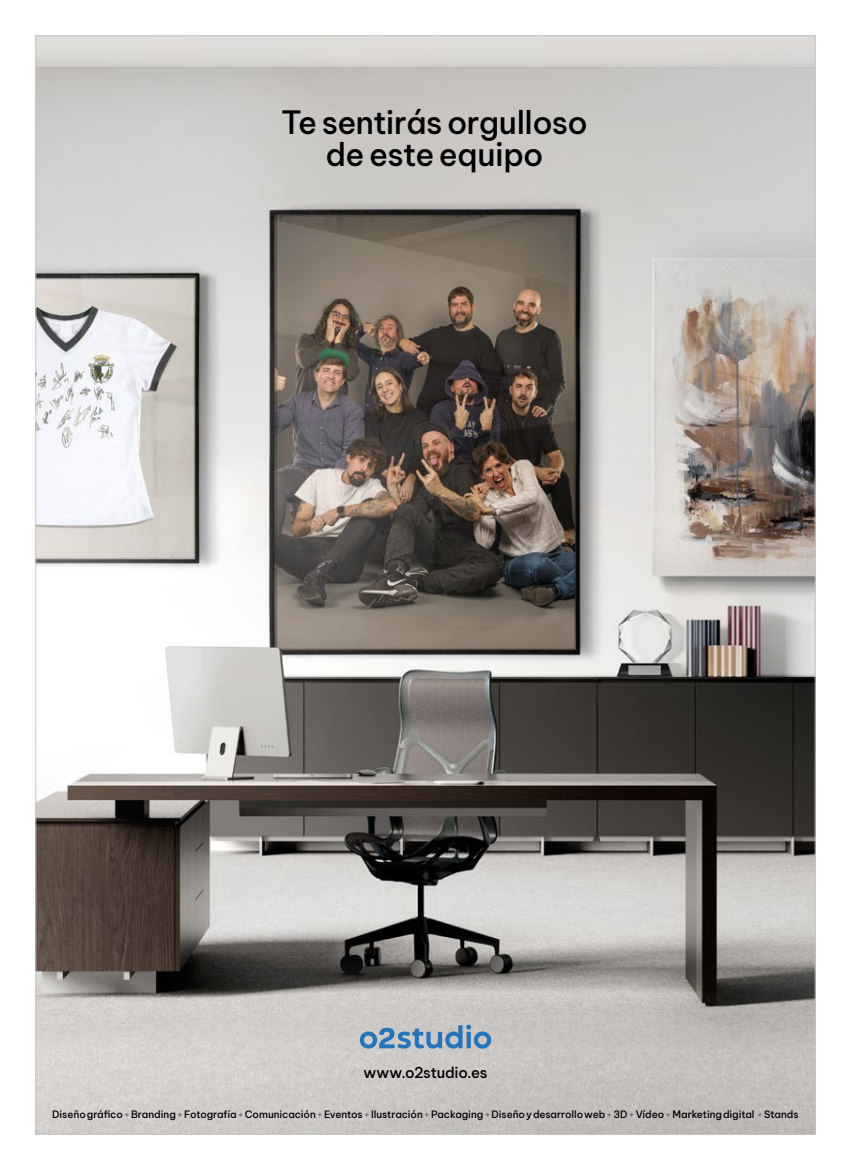
<style>
.page{position:relative;width:851px;height:1170px;background:#fff}
.page>*{position:absolute;margin:0;border:0;box-sizing:border-box;transform-origin:0 0}
.t1{font:500 31.5px/31.5px "Be Vietnam Pro";letter-spacing:-.02em;color:#000;text-align:center}
.t2{font:500 14.75px "Be Vietnam Pro";letter-spacing:-.015em;color:#000}
.t3{font:500 10px "Be Vietnam Pro";letter-spacing:-.005em;color:#000}
.s1{color:#706f6f}
</style>
<div class="page">
<img style="left:37px;top:37px;width:776px;height:1095px">
<svg style="left:360px;top:1024px;width:131px;height:24px;background:#89a5bf"></svg>
<h1 class="t1" style="left:281px;top:104px;width:308px">Te sentirás orgulloso de este equipo</h1>
<h2 class="t2" style="left:363px;top:1060px;width:125px">www.o2studio.es</h2>
<p class="t3" style="left:52px;top:1105px;width:747px">Diseño gráfico<span class="s1">+</span>Branding<span class="s1">+</span>Fotografía<span class="s1">+</span>Comunicación<span class="s1">+</span>Eventos<span class="s1">+</span>Ilustración<span class="s1">+</span>Packaging<span class="s1">+</span>Diseño y desarrollo web<span class="s1">+</span>3D<span class="s1">+</span>Vídeo<span class="s1">+</span>Marketing digital <span class="s1">+</span>Stands</p>
</div>
